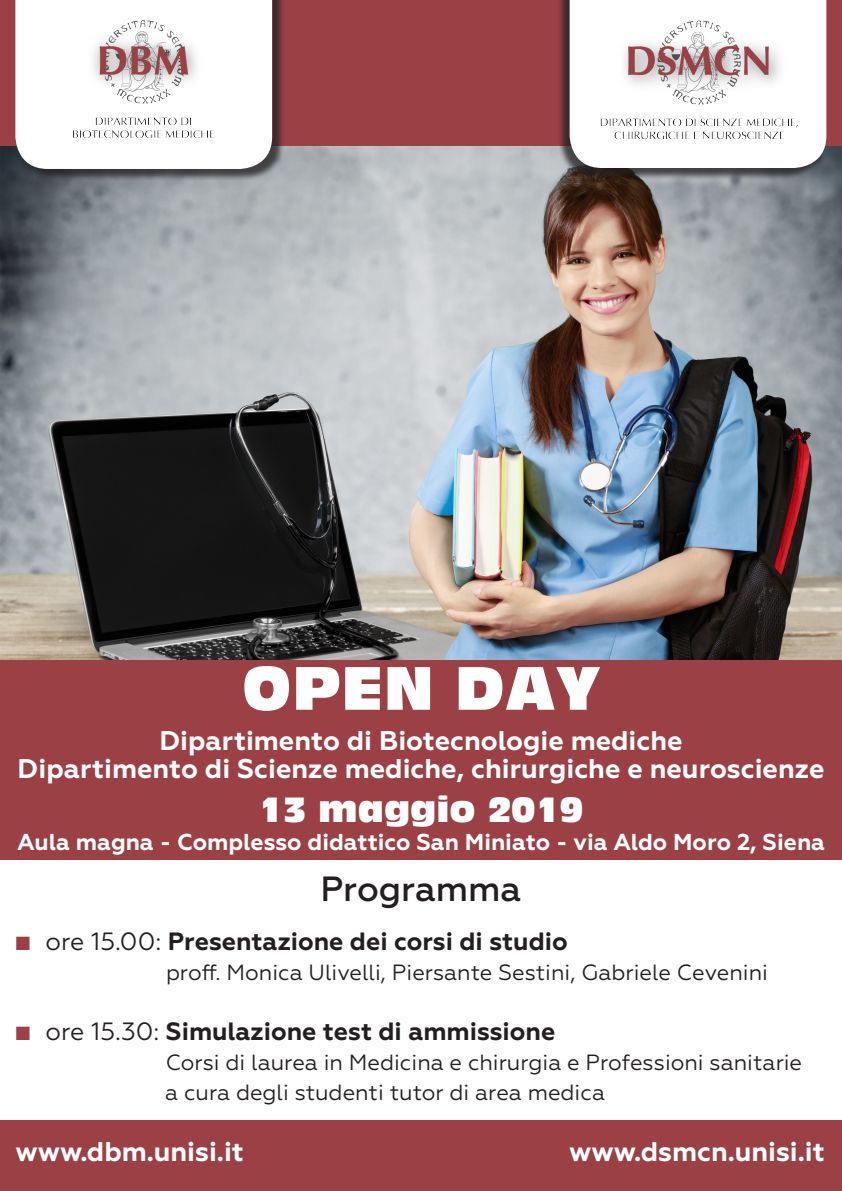
<style>
.page{position:relative;width:842px;height:1191px;background:#fff}
.page>*{position:absolute;margin:0;border:0;box-sizing:border-box;transform-origin:0 0}
.t1{font:60px "Antique Olive Compact";color:#fff}
.t2{font:500 35px "Geometria";color:#231f20}
.t3{font:34px "Antique Olive Compact";color:#fff}
.t4{font:700 27px "Geometria";color:#fff}
.t5{font:700 25px "Geometria";color:#231f20}
.t6{font:700 23px "Geometria";color:#fff}
.t7{font:22px "Geometria";color:#231f20}
.s1{font-family:"Lucida Console";font-weight:400;color:#9b4044}
.s2{font-weight:400}
</style>
<div class="page">
<div style="left:0;top:0;width:842px;height:168px;background:#9b4044"></div>
<img style="left:0;top:147px;width:842px;height:513px">
<div style="left:557px;top:0;width:268px;height:181px;background:#231f20;opacity:.75"></div>
<div style="left:570px;top:0;width:256px;height:168px;background:#fff"></div>
<div style="left:17px;top:0;width:268px;height:182px;background:#231f20;opacity:.75"></div>
<div style="left:15px;top:0;width:257px;height:169px;background:#fff"></div>
<img style="left:73px;top:20px;width:142px;height:133px">
<img style="left:597px;top:0;width:202px;height:141px">
<div style="left:0;top:660px;width:842px;height:199px;background:#9b4044"></div>
<div style="left:0;top:1120px;width:842px;height:71px;background:#9b4044"></div>
<p class="t1" style="left:242px;top:651px;width:361px">OPEN DAY</p>
<p class="t4" style="left:159px;top:725px;width:525px">Dipartimento di Biotecnologie mediche</p>
<p class="t4" style="left:18px;top:753px;width:808px">Dipartimento di Scienze mediche, chirurgiche e neuroscienze</p>
<p class="t3" style="left:259px;top:788px;width:326px">13 maggio 2019</p>
<p class="t6" style="left:17px;top:828px;width:809px">Aula magna - Complesso didattico San Miniato - via Aldo Moro 2, Siena</p>
<p class="t2" style="left:320px;top:868px;width:203px">Programma</p>
<p class="t5" style="left:15px;top:926px;width:554px"><span class="s1">■</span> <span class="s2">ore 15.00:</span> Presentazione dei corsi di studio</p>
<p class="t7" style="left:166px;top:959px;width:603px">proff. Monica Ulivelli, Piersante Sestini, Gabriele Cevenini</p>
<p class="t5" style="left:15px;top:1016px;width:541px"><span class="s1">■</span> <span class="s2">ore 15.30:</span> Simulazione test di ammissione</p>
<p class="t7" style="left:166px;top:1049px;width:638px">Corsi di laurea in Medicina e chirurgia e Professioni sanitarie</p>
<p class="t7" style="left:165px;top:1079px;width:441px">a cura degli studenti tutor di area medica</p>
<p class="t4" style="left:15px;top:1135px;width:230px">www.dbm.unisi.it</p>
<p class="t4" style="left:569px;top:1135px;width:257px">www.dsmcn.unisi.it</p>
</div>
